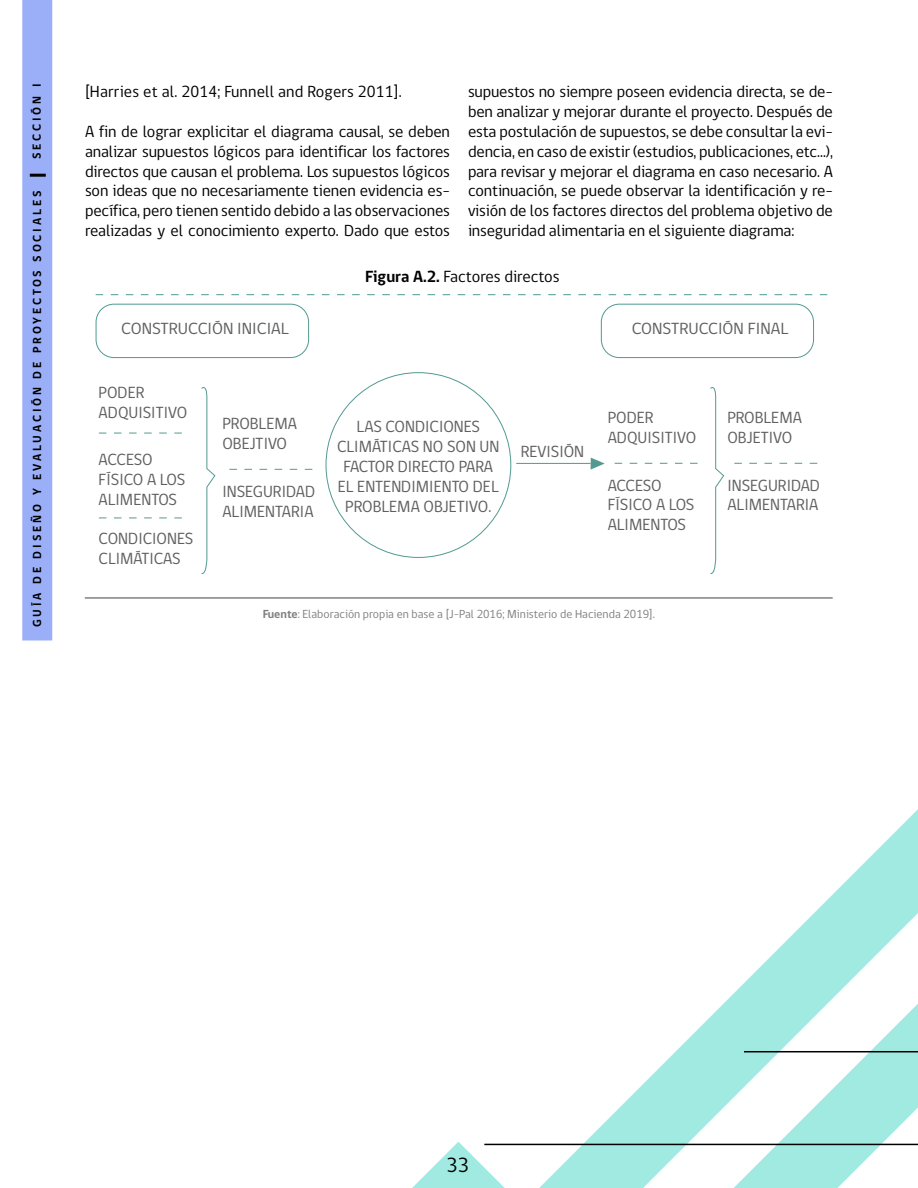
<style>
.page{position:relative;width:918px;height:1188px;background:#fff}
.page>*{position:absolute;margin:0;border:0;box-sizing:border-box;transform-origin:0 0}
.t1{font:21px "gob CL";color:#000}
.t2{font:16.65px/20px "gob CL";color:#606060}
.t3{font:16.65px "gob CL";color:#606060;scale:1.04 1}
.t4{font:16.65px "gob CL";color:#000}
.t5{font:16.5px/19.8px "gob CL";letter-spacing:-.01em;color:#000;text-align:justify}
.t6{font:16.5px "gob CL";letter-spacing:.01em;color:#000}
.t7{font:12px "gob CL";color:#808080}
.t8{font:700 12px "gob CL";letter-spacing:.24em;color:#000}
.s1{font-weight:700}
</style>
<div class="page">
<svg style="left:412px;top:1166px;width:22px;height:22px"></svg>
<div style="left:22px;top:0;width:30px;height:641px;background:#9aaff7"></div>
<hr style="left:30px;top:174px;width:16px;height:3px;background:#000">
<hr style="left:516px;top:463px;width:75px;height:1px;background:#529992">
<svg style="left:591px;top:458px;width:14px;height:12px"></svg>
<svg style="left:201px;top:387px;width:15px;height:187px"></svg>
<svg style="left:710px;top:387px;width:15px;height:187px"></svg>
<svg style="left:99px;top:433px;width:83px;height:1px"></svg>
<svg style="left:229px;top:469px;width:84px;height:1px"></svg>
<svg style="left:96px;top:294px;width:732px;height:1px"></svg>
<svg style="left:615px;top:463px;width:83px;height:1px"></svg>
<svg style="left:734px;top:463px;width:84px;height:1px"></svg>
<svg style="left:99px;top:518px;width:83px;height:1px"></svg>
<div style="left:96px;top:304px;width:213px;height:54px;border:1px solid #529992;border-radius:18px"></div>
<div style="left:601px;top:304px;width:213px;height:54px;border:1px solid #529992;border-radius:18px"></div>
<hr style="left:85px;top:597px;width:748px;height:2px;background:#000">
<svg style="left:434px;top:809px;width:484px;height:379px"></svg>
<hr style="left:484px;top:1144px;width:434px;height:1px;background:#000">
<hr style="left:744px;top:1051px;width:174px;height:1px;background:#000">
<p class="t8" style="left:29px;top:159px;width:77px;rotate:-90deg">SECCIÓN I</p>
<p class="t6" style="left:85px;top:81px;width:318px">[Harries et al. 2014; Funnell and Rogers 2011].</p>
<p class="t5" style="left:468px;top:82px;width:367px">supuestos no siempre poseen evidencia directa, se de&shy;ben analizar y mejorar durante el proyecto. Después de esta postulación de supuestos, se debe consultar la evi&shy;dencia, en caso de existir (estudios, publicaciones, etc…), para revisar y mejorar el diagrama en caso necesario. A continuación, se puede observar la identificación y re&shy;visión de los factores directos del problema objetivo de inseguridad alimentaria en el siguiente diagrama:</p>
<p class="t4" style="left:365px;top:265px;width:196px"><span class="s1">Figura A.2.</span> Factores directos</p>
<p class="t5" style="left:85px;top:122px;width:366px">A fin de lograr explicitar el diagrama causal, se deben analizar supuestos lógicos para identificar los factores directos que causan el problema. Los supuestos lógicos son ideas que no necesariamente tienen evidencia es&shy;pecífica, pero tienen sentido debido a las observaciones realizadas y el conocimiento experto. Dado que estos</p>
<p class="t8" style="left:29px;top:627px;width:438px;rotate:-90deg">GUÍA DE DISEÑO Y EVALUACIÓN DE PROYECTOS SOCIALES</p>
<p class="t3" style="left:121px;top:317px;width:163px">CONSTRUCCIÓN INICIAL</p>
<p class="t3" style="left:632px;top:317px;width:152px">CONSTRUCCIÓN FINAL</p>
<p class="t2" style="left:99px;top:383px;width:90px">PODER<br>ADQUISITIVO</p>
<p class="t2" style="left:99px;top:450px;width:88px">ACCESO<br>FÍSICO A LOS<br>ALIMENTOS</p>
<p class="t2" style="left:608px;top:408px;width:90px">PODER<br>ADQUISITIVO</p>
<p class="t2" style="left:608px;top:475px;width:88px">ACCESO<br>FÍSICO A LOS<br>ALIMENTOS</p>
<p class="t2" style="left:727px;top:408px;width:76px">PROBLEMA<br>OBJETIVO</p>
<p class="t2" style="left:727px;top:475px;width:94px">INSEGURIDAD<br>ALIMENTARIA</p>
<p class="t2" style="left:222px;top:414px;width:76px">PROBLEMA<br>OBEJTIVO</p>
<p class="t2" style="left:222px;top:481px;width:94px">INSEGURIDAD<br>ALIMENTARIA</p>
<p class="t2" style="left:337px;top:417px;width:164px;text-align:center">LAS CONDICIONES<br>CLIMÁTICAS NO SON UN<br>FACTOR DIRECTO PARA<br>EL ENTENDIMIENTO DEL<br>PROBLEMA OBJETIVO.</p>
<p class="t2" style="left:521px;top:442px;width:65px">REVISIÓN</p>
<p class="t2" style="left:99px;top:529px;width:96px">CONDICIONES<br>CLIMÁTICAS</p>
<p class="t7" style="left:263px;top:606px;width:394px"><span class="s1">Fuente</span>: Elaboración propia en base a [J-Pal 2016; Ministerio de Hacienda 2019].</p>
<p class="t1" style="left:447px;top:1150px;width:24px">33</p>
</div>
